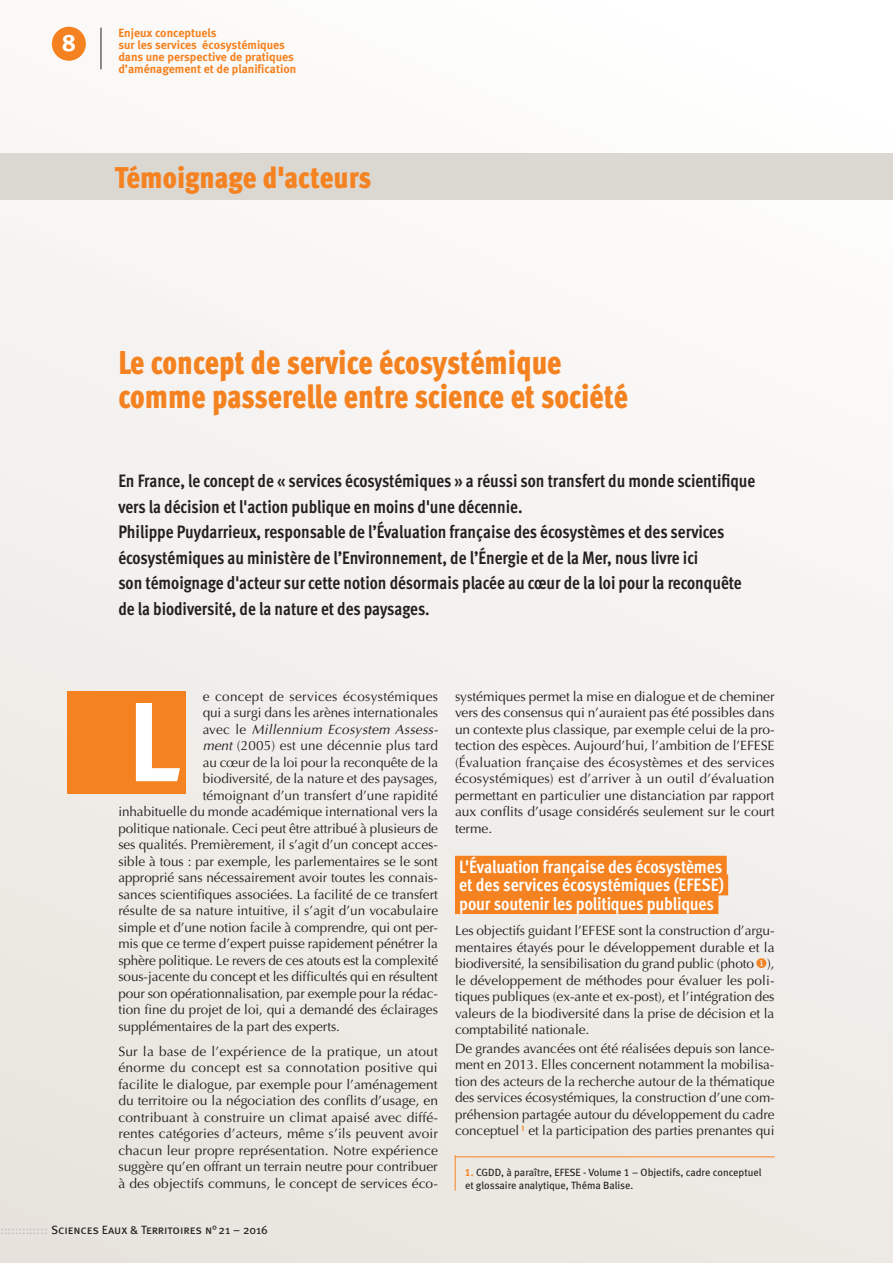
<style>
.page{position:relative;width:893px;height:1263px;background:#fff}
.page>*{position:absolute;margin:0;border:0;box-sizing:border-box;transform-origin:0 0}
.t1{font:112.5px "Meta Bold LF Caps";color:#fff}
.t2{font:900 33px/34px "Meta Cond OT";color:#f58220;scale:.94 1}
.t3{font:900 30px "Meta Cond OT";color:#f58220}
.t4{font:24px "Meta Bold Caps Expert";color:#fff}
.t5{font:700 18px/25.5px "Meta Cond OT";color:#231f20}
.t6{font:700 18px/18.6px "Meta Cond OT";letter-spacing:-.015em;color:#fff;text-align:justify}
.t7{font:13.5px/16.5px "Optima";letter-spacing:-.005em;color:#231f20;text-align:justify}
.t8{font:13.5px "Optima";letter-spacing:.025em;color:#231f20}
.t9{font:italic 13.5px "Optima";letter-spacing:.02em;color:#231f20}
.t10{font:700 12px/12px "Meta";color:#f58220}
.t11{font:12px "Meta Book Caps";letter-spacing:-.005em;color:#231f20}
.t12{font:10.5px/13.5px "Meta Book LF";color:#231f20}
.s1{font-style:normal}
.s2{font-style:italic}
.s3{color:#f58220}
.s4{font-family:"Meta Bold LF";color:#f58220}
.s5{color:#bcbdc0}
</style>
<div class="page">
<div style="left:0;top:0;width:893px;height:1263px;background:linear-gradient(to bottom,#fdfdfc,#e9e6e0)"></div>
<div style="left:455px;top:856px;width:272px;height:21px;background:#f58220"></div>
<div style="left:455px;top:874px;width:273px;height:21px;background:#f58220"></div>
<div style="left:455px;top:893px;width:263px;height:21px;background:#f58220"></div>
<div style="left:0;top:153px;width:893px;height:46px;background:#dbd7d1"></div>
<div style="left:68px;top:691px;width:118px;height:102px;background:#f58220"></div>
<hr style="left:455px;top:1156px;width:320px;height:1px;background:#f58220">
<hr style="left:455px;top:1155px;width:1px;height:36px;background:#f58220">
<div style="left:52px;top:27px;width:34px;height:34px;background:#f58220;border-radius:50%"></div>
<hr style="left:101px;top:28px;width:1px;height:41px;background:#231f20">
<h3 class="t4" style="left:62px;top:28px;width:16px">8</h3>
<p class="t10" style="left:118px;top:26px;width:179px">Enjeux conceptuels<br>sur les services écosystémiques dans une perspective de pratiques d’aménagement et de planification</p>
<h3 class="t3" style="left:115px;top:158px;width:258px">Témoignage d'acteurs</h3>
<h2 class="t2" style="left:118px;top:347px;width:544px">Le concept de service écosystémique comme passerelle entre science et société</h2>
<p class="t5" style="left:118px;top:469px;width:638px">En France, le concept de « services écosystémiques » a réussi son transfert du monde scientifique vers la décision et l'action publique en moins d'une décennie.<br>Philippe Puydarrieux, responsable de l’Évaluation française des écosystèmes et des services écosystémiques au ministère de l’Environnement, de l’Énergie et de la Mer, nous livre ici<br>son témoignage d'acteur sur cette notion désormais placée au cœur de la loi pour la reconquête de la biodiversité, de la nature et des paysages.</p>
<p class="t8" style="left:203px;top:688px;width:237px">e concept de services écosystémiques</p>
<p class="t7" style="left:203px;top:705px;width:237px">qui a surgi dans les arènes internationales</p>
<p class="t9" style="left:203px;top:721px;width:237px"><span class="s1">avec le</span> Millennium Ecosystem Assess-</p>
<p class="t7" style="left:203px;top:738px;width:237px"><span class="s2">ment</span> (2005) est une décennie plus tard</p>
<p class="t7" style="left:203px;top:754px;width:237px">au cœur de la loi pour la reconquête de la</p>
<p class="t7" style="left:203px;top:771px;width:237px">biodiversité, de la nature et des paysages,</p>
<p class="t7" style="left:203px;top:787px;width:237px">témoignant d’un transfert d’une rapidité</p>
<p class="t7" style="left:118px;top:804px;width:321px">inhabituelle du monde académique international vers la</p>
<p class="t7" style="left:118px;top:820px;width:321px">politique nationale. Ceci peut être attribué à plusieurs de</p>
<p class="t7" style="left:118px;top:837px;width:321px">ses qualités. Premièrement, il s’agit d’un concept acces-</p>
<p class="t7" style="left:118px;top:853px;width:321px">sible à tous : par exemple, les parlementaires se le sont</p>
<p class="t7" style="left:118px;top:870px;width:321px">approprié sans nécessairement avoir toutes les connais-</p>
<p class="t7" style="left:118px;top:886px;width:321px">sances scientifiques associées. La facilité de ce transfert</p>
<p class="t7" style="left:118px;top:903px;width:321px">résulte de sa nature intuitive, il s’agit d’un vocabulaire</p>
<p class="t7" style="left:118px;top:919px;width:321px">simple et d’une notion facile à comprendre, qui ont per-</p>
<p class="t7" style="left:118px;top:936px;width:321px">mis que ce terme d’expert puisse rapidement pénétrer la</p>
<p class="t7" style="left:118px;top:952px;width:321px">sphère politique. Le revers de ces atouts est la complexité</p>
<p class="t7" style="left:118px;top:969px;width:321px">sous-jacente du concept et les difficultés qui en résultent</p>
<p class="t7" style="left:118px;top:985px;width:321px">pour son opérationnalisation, par exemple pour la rédac-</p>
<p class="t7" style="left:118px;top:1002px;width:321px">tion fine du projet de loi, qui a demandé des éclairages</p>
<p class="t7" style="left:118px;top:1018px;width:223px">supplémentaires de la part des experts.</p>
<p class="t7" style="left:118px;top:1043px;width:321px">Sur la base de l’expérience de la pratique, un atout énorme du concept est sa connotation positive qui facilite le dialogue, par exemple pour l’aménagement du territoire ou la négociation des conflits d’usage, en contribuant à construire un climat apaisé avec diffé&shy;rentes catégories d’acteurs, même s’ils peuvent avoir chacun leur propre représentation. Notre expérience suggère qu’en offrant un terrain neutre pour contribuer à des objectifs communs, le concept de services éco-</p>
<h1 class="t1" style="left:127px;top:675px;width:55px">L</h1>
<p class="t7" style="left:455px;top:688px;width:321px">systémiques permet la mise en dialogue et de cheminer vers des consensus qui n’auraient pas été possibles dans un contexte plus classique, par exemple celui de la pro&shy;tection des espèces. Aujourd’hui, l’ambition de l’EFESE (Évaluation française des écosystèmes et des services écosystémiques) est d’arriver à un outil d’évaluation permettant en particulier une distanciation par rapport aux conflits d’usage considérés seulement sur le court terme.</p>
<h3 class="t6" style="left:459px;top:858px;width:266px">L'Évaluation française des écosystèmes et des services écosystémiques (EFESE) pour soutenir les politiques publiques</h3>
<p class="t7" style="left:455px;top:922px;width:321px">Les objectifs guidant l’EFESE sont la construction d’argu&shy;mentaires étayés pour le développement durable et la biodiversité, la sensibilisation du grand public (photo<span class="s3">◆</span>), le développement de méthodes pour évaluer les poli&shy;tiques publiques (ex-ante et ex-post), et l’intégration des valeurs de la biodiversité dans la prise de décision et la comptabilité nationale.</p>
<p class="t7" style="left:455px;top:1040px;width:321px">De grandes avancées ont été réalisées depuis son lance&shy;ment en 2013. Elles concernent notamment la mobilisa&shy;tion des acteurs de la recherche autour de la thématique des services écosystémiques, la construction d’une com&shy;préhension partagée autour du développement du cadre conceptuel <sup>1</sup> et la participation des parties prenantes qui</p>
<p class="t12" style="left:465px;top:1165px;width:298px"><span class="s4">1.</span> CGDD, à paraître, EFESE - Volume 1 – Objectifs, cadre conceptuel et glossaire analytique, Théma Balise.</p>
<p class="t11" style="left:0;top:1223px;width:269px"><span class="s5">:::::::::::::</span> Sciences Eaux &amp; Territoires n°21 – 2016</p>
</div>
